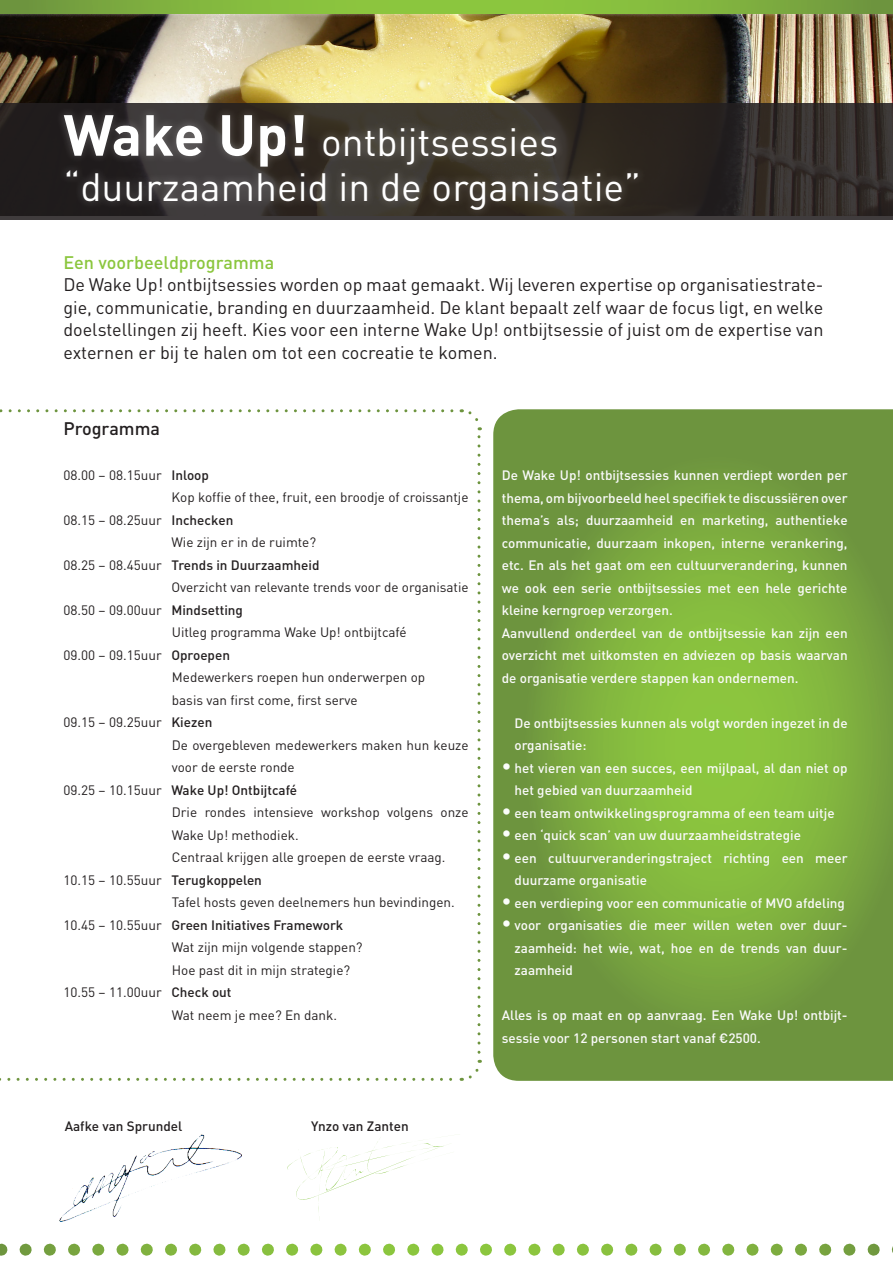
<style>
.page{position:relative;width:893px;height:1263px;background:#fff}
.page>*{position:absolute;margin:0;border:0;box-sizing:border-box;transform-origin:0 0}
.t1{font:39px "DIN Pro";color:#fff}
.t2{font:18px/22.5px "DIN Pro";color:#231f20;text-align:justify}
.t3{font:500 18px "DIN Pro";color:#8bc63e}
.t4{font:500 18px "DIN Pro";color:#231f20}
.t5{font:500 13.5px/22.5px "DIN Pro";color:#fafafa}
.t6{font:13.5px/22.5px "DIN Pro";color:#231f20}
.t7{font:500 13.5px "DIN Pro";color:#231f20}
.s1{font-weight:700;font-size:57px}
.s2{font-weight:500}
.s3{font-weight:400}
.s4{font-weight:700;font-size:19.5px;color:#fbfdfa}
</style>
<div class="page">
<img style="left:0;top:18px;width:893px;height:86px">
<svg style="left:493px;top:409px;width:400px;height:672px;background:#78a53f"></svg>
<svg style="left:0;top:104px;width:893px;height:116px;background:#2e2826"></svg>
<div style="left:55px;top:106px;width:591px;height:113px;background:#fff;opacity:.23"></div>
<div style="left:0;top:0;width:893px;height:18px;background:#fff;opacity:.56"></div>
<svg style="left:0;top:0;width:893px;height:13px;background:#81b43e"></svg>
<img style="left:59px;top:1134px;width:183px;height:87px">
<svg style="left:287px;top:1140px;width:157px;height:79px"></svg>
<svg style="left:0;top:1244px;width:893px;height:12px"></svg>
<svg style="left:0;top:1060px;width:482px;height:21px"></svg>
<svg style="left:461px;top:409px;width:20px;height:643px"></svg>
<svg style="left:0;top:409px;width:452px;height:3px"></svg>
<p class="t1" style="left:63px;top:117px;width:497px"><span class="s1">Wake Up!</span> ontbijtsessies</p>
<p class="t1" style="left:63px;top:162px;width:579px">“duurzaamheid in de organisatie”</p>
<p class="t3" style="left:63px;top:251px;width:212px">Een voorbeeldprogramma</p>
<p class="t2" style="left:63px;top:273px;width:762px">De Wake Up! ontbijtsessies worden op maat gemaakt. Wij leveren expertise op organisatiestrate&shy;gie, communicatie, branding en duurzaamheid. De klant bepaalt zelf waar de focus ligt, en welke doelstellingen zij heeft. Kies voor een interne Wake Up! ontbijtsessie of juist om de expertise van externen er bij te halen om tot een cocreatie te komen.</p>
<p class="t4" style="left:63px;top:417px;width:98px">Programma</p>
<p class="t6" style="left:63px;top:463px;width:147px">08.00 – 08.15uur <span class="s2">Inloop</span></p>
<p class="t6" style="left:171px;top:486px;width:299px">Kop koffie of thee, fruit, een broodje of croissantje</p>
<p class="t6" style="left:63px;top:508px;width:171px">08.15 – 08.25uur <span class="s2">Inchecken</span></p>
<p class="t6" style="left:171px;top:531px;width:146px">Wie zijn er in de ruimte?</p>
<p class="t7" style="left:63px;top:556px;width:258px"><span class="s3">08.25 – 08.45uur</span> Trends in Duurzaamheid</p>
<p class="t6" style="left:171px;top:576px;width:299px">Overzicht van relevante trends voor de organisatie</p>
<p class="t6" style="left:63px;top:598px;width:181px">08.50 – 09.00uur <span class="s2">Mindsetting</span></p>
<p class="t6" style="left:172px;top:621px;width:236px">Uitleg programma Wake Up! ontbijtcafé</p>
<p class="t6" style="left:63px;top:643px;width:168px">09.00 – 09.15uur <span class="s2">Oproepen</span></p>
<p class="t6" style="left:172px;top:666px;width:255px">Medewerkers roepen hun onderwerpen op</p>
<p class="t6" style="left:172px;top:688px;width:187px">basis van first come, first serve</p>
<p class="t6" style="left:63px;top:711px;width:150px">09.15 – 09.25uur <span class="s2">Kiezen</span></p>
<p class="t6" style="left:172px;top:733px;width:298px">De overgebleven medewerkers maken hun keuze voor de eerste ronde</p>
<p class="t7" style="left:63px;top:781px;width:235px"><span class="s3">09.25 – 10.15uur</span> Wake Up! Ontbijtcafé</p>
<p class="t6" style="left:172px;top:801px;width:298px">Drie rondes intensieve workshop volgens onze<br>Wake Up! methodiek.</p>
<p class="t6" style="left:172px;top:846px;width:275px">Centraal krijgen alle groepen de eerste vraag.</p>
<p class="t6" style="left:63px;top:868px;width:200px">10.15 – 10.55uur <span class="s2">Terugkoppelen</span></p>
<p class="t6" style="left:172px;top:891px;width:284px">Tafel hosts geven deelnemers hun bevindingen.</p>
<p class="t7" style="left:63px;top:916px;width:281px"><span class="s3">10.45 – 10.55uur</span> Green Initiatives Framework</p>
<p class="t6" style="left:172px;top:936px;width:192px">Wat zijn mijn volgende stappen?</p>
<p class="t6" style="left:172px;top:958px;width:180px">Hoe past dit in mijn strategie?</p>
<p class="t6" style="left:63px;top:981px;width:170px">10.55 – 11.00uur <span class="s2">Check out</span></p>
<p class="t6" style="left:172px;top:1003px;width:167px">Wat neem je mee? En dank.</p>
<p class="t7" style="left:65px;top:1117px;width:119px">Aafke van Sprundel</p>
<p class="t7" style="left:311px;top:1117px;width:99px">Ynzo van Zanten</p>
<p class="t5" style="left:502px;top:464px;width:347px;text-align:justify">De Wake Up! ontbijtsessies kunnen verdiept worden per thema, om bijvoorbeeld heel specifiek te discussiëren over thema’s als; duurzaamheid en marketing, authentieke communicatie, duurzaam inkopen, interne verankering, etc. En als het gaat om een cultuurverandering, kunnen we ook een serie ontbijtsessies met een hele gerichte kleine kerngroep verzorgen.</p>
<p class="t5" style="left:502px;top:621px;width:347px;text-align:justify">Aanvullend onderdeel van de ontbijtsessie kan zijn een overzicht met uitkomsten en adviezen op basis waarvan de organisatie verdere stappen kan ondernemen.</p>
<p class="t5" style="left:514px;top:711px;width:335px">De ontbijtsessies kunnen als volgt worden ingezet in de organisatie:</p>
<p class="t5" style="left:514px;top:756px;width:335px;text-indent:-13px"><span class="s4">•</span> het vieren van een succes, een mijlpaal, al dan niet op het gebied van duurzaamheid</p>
<p class="t5" style="left:502px;top:801px;width:334px"><span class="s4">•</span> een team ontwikkelingsprogramma of een team uitje</p>
<p class="t5" style="left:502px;top:824px;width:301px"><span class="s4">•</span> een ‘quick scan’ van uw duurzaamheidstrategie</p>
<p class="t5" style="left:514px;top:846px;width:335px;text-indent:-13px"><span class="s4">•</span> een cultuurveranderingstraject richting een meer duurzame organisatie</p>
<p class="t5" style="left:502px;top:891px;width:345px"><span class="s4">•</span> een verdieping voor een communicatie of MVO afdeling</p>
<p class="t5" style="left:514px;top:914px;width:335px;text-align:justify;text-indent:-13px"><span class="s4">•</span> voor organisaties die meer willen weten over duur&shy;zaamheid: het wie, wat, hoe en de trends van duur&shy;zaamheid</p>
<p class="t5" style="left:502px;top:1004px;width:347px">Alles is op maat en op aanvraag. Een Wake Up! ontbijt&shy;sessie voor 12 personen start vanaf €2500.</p>
</div>
